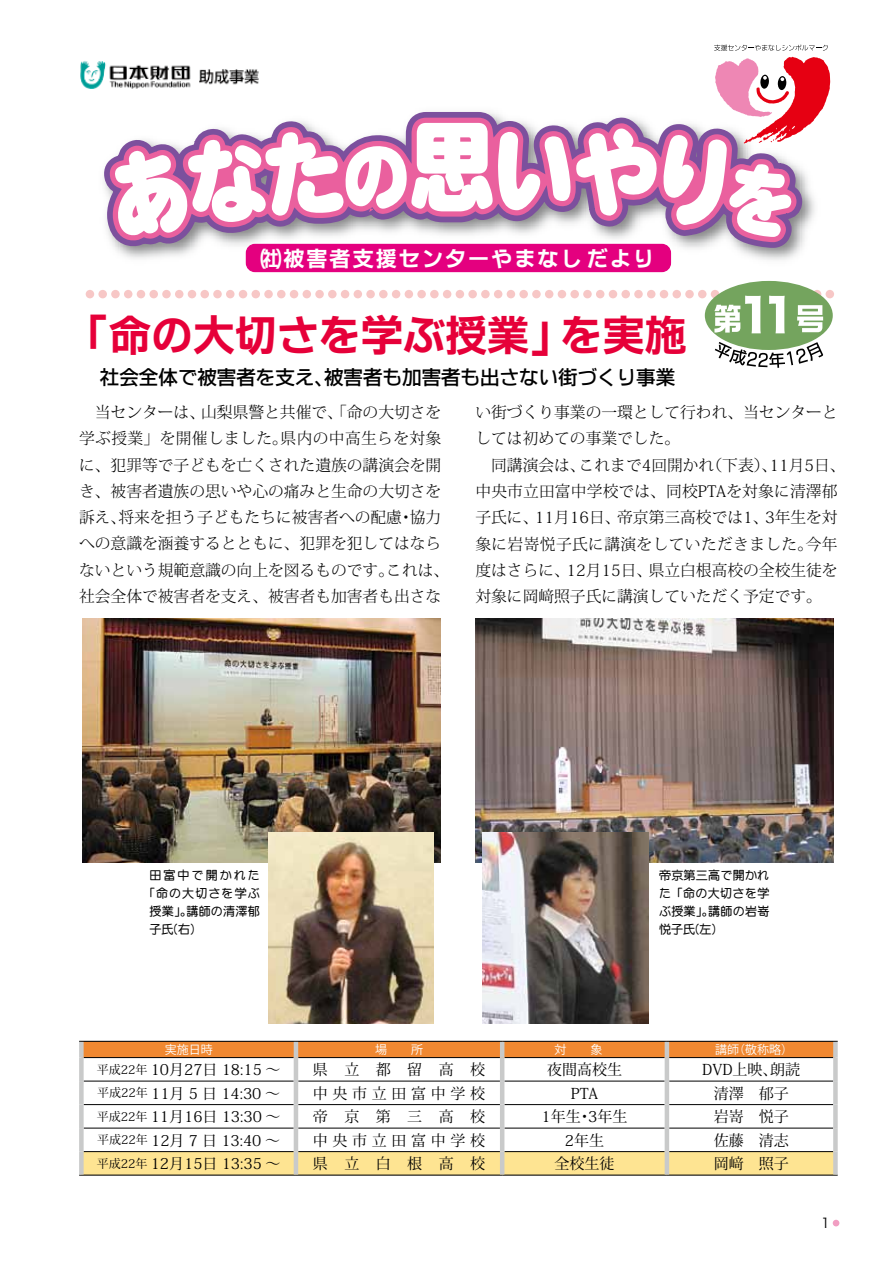
<style>
.page{position:relative;width:893px;height:1263px;background:#fff}
.page>*{position:absolute;margin:0;border:0;box-sizing:border-box;transform-origin:0 0}
.t1{font:42px "FGP Kaku Gothic Ca U";color:#e60039}
.t2{font:21px "FGP Kaku Gothic Ca U";letter-spacing:.1em;color:#fff}
.t3{font:19.5px "FGP Kaku Gothic Ca B";color:#000}
.t4{font:300 15.75px/26.2px "Koz Min Pro";color:#000}
.t5{font:15px "Koz Min Pro";color:#000}
.t6{font:15px "Koz Min Pro";letter-spacing:.31em;color:#000}
.t7{font:13.5px "Hira Kaku Pro W3";color:#000}
.t8{font:12px/18px "FGP Maru Gothic Ca M";letter-spacing:.025em;color:#000;text-align:justify}
.t9{font:12px "Koz Go Pro";color:#fff}
.t10{font:12px "FGP Maru Gothic Ca M";letter-spacing:.09em;color:#000}
.t11{font:12px "FGP Maru Gothic Ca M";letter-spacing:.17em;color:#000}
.s1{font-size:12px}
</style>
<div class="page">
<svg style="left:806px;top:1042px;width:27px;height:15px"></svg>
<svg style="left:806px;top:1152px;width:27px;height:22px"></svg>
<hr style="left:667px;top:1041px;width:171px;height:1px;background:#000">
<hr style="left:667px;top:1174px;width:171px;height:2px;background:#000">
<hr style="left:669px;top:1057px;width:164px;height:1px;background:#000">
<hr style="left:669px;top:1081px;width:164px;height:1px;background:#000">
<hr style="left:669px;top:1104px;width:164px;height:1px;background:#000">
<hr style="left:669px;top:1128px;width:164px;height:1px;background:#000">
<hr style="left:669px;top:1151px;width:164px;height:1px;background:#000">
<div style="left:833px;top:1042px;width:5px;height:15px;background:#c9caca"></div>
<div style="left:833px;top:1057px;width:5px;height:24px;background:#c9caca"></div>
<div style="left:833px;top:1081px;width:5px;height:23px;background:#c9caca"></div>
<div style="left:833px;top:1104px;width:5px;height:24px;background:#c9caca"></div>
<div style="left:833px;top:1128px;width:5px;height:23px;background:#c9caca"></div>
<div style="left:833px;top:1151px;width:5px;height:23px;background:#c9caca"></div>
<img style="left:806px;top:618px;width:27px;height:244px">
<svg style="left:813px;top:290px;width:8px;height:8px"></svg>
<div style="left:826px;top:290px;width:8px;height:8px;background:#f7c7c6;border-radius:50%"></div>
<img style="left:79px;top:44px;width:727px;height:1132px">
<svg style="left:114px;top:123px;width:543px;height:113px"></svg>
<svg style="left:714px;top:45px;width:114px;height:6px"></svg>
<svg style="left:663px;top:57px;width:167px;height:180px"></svg>
<img style="left:79px;top:58px;width:181px;height:31px">
<div style="left:246px;top:244px;width:424px;height:28px;background:#e4007f;border-radius:9px"></div>
<div style="left:246px;top:244px;width:425px;height:28px;border:1px solid #e4007f;border-radius:9px"></div>
<div style="left:705px;top:281px;width:128px;height:69px;background:#74a45e;border-radius:50%"></div>
<svg style="left:715px;top:342px;width:108px;height:26px"></svg>
<svg style="left:714px;top:296px;width:47px;height:37px"></svg>
<svg style="left:769px;top:296px;width:16px;height:37px"></svg>
<svg style="left:797px;top:305px;width:26px;height:27px"></svg>
<svg style="left:833px;top:1220px;width:6px;height:6px"></svg>
<h2 class="t2" style="left:260px;top:248px;width:395px">㈳被害者支援センターやまなし だより</h2>
<h1 class="t1" style="left:67px;top:315px;width:621px">「命の大切さを学ぶ授業」を実施</h1>
<p class="t3" style="left:100px;top:367px;width:577px">社会全体で被害者を支え、被害者も加害者も出さない街づくり事業</p>
<p class="t4" style="left:79px;top:399px;width:372px">　当センターは、山梨県警と共催で、「命の大切さを学ぶ授業」を開催しました。県内の中高生らを対象に、犯罪等で子どもを亡くされた遺族の講演会を開き、被害者遺族の思いや心の痛みと生命の大切さを訴え、将来を担う子どもたちに被害者への配慮・協力への意識を涵養するとともに、犯罪を犯してはならないという規範意識の向上を図るものです。これは、社会全体で被害者を支え、被害者も加害者も出さな</p>
<p class="t4" style="left:475px;top:399px;width:372px">い街づくり事業の一環として行われ、当センターとしては初めての事業でした。<br>　同講演会は、これまで4回開かれ（下表）、11月5日、中央市立田富中学校では、同校PTAを対象に清澤郁子氏に、11月16日、帝京第三高校では1、3年生を対象に岩嵜悦子氏に講演をしていただきました。今年度はさらに、12月15日、県立白根高校の全校生徒を対象に岡﨑照子氏に講演していただく予定です。</p>
<p class="t11" style="left:150px;top:870px;width:112px">田富中で開かれた</p>
<p class="t10" style="left:144px;top:888px;width:118px">「命の大切さを学ぶ</p>
<p class="t8" style="left:150px;top:903px;width:112px">授業」。講師の清澤郁</p>
<p class="t8" style="left:150px;top:921px;width:46px">子氏(右)</p>
<p class="t8" style="left:659px;top:867px;width:112px">帝京第三高で開かれた「命の大切さを学ぶ授業」。講師の岩嵜悦子氏(左)</p>
<p class="t9" style="left:165px;top:1042px;width:49px">実施日時</p>
<p class="t9" style="left:375px;top:1042px;width:49px">場　　所</p>
<p class="t9" style="left:715px;top:1042px;width:79px">講師（敬称略）</p>
<p class="t5" style="left:97px;top:1059px;width:185px"><span class="s1">平成22年</span> 10月27日 18:15 〜</p>
<p class="t5" style="left:313px;top:1059px;width:174px">県立都留高校</p>
<p class="t5" style="left:547px;top:1059px;width:76px">夜間高校生</p>
<p class="t5" style="left:702px;top:1059px;width:99px">DVD上映、朗読</p>
<p class="t5" style="left:97px;top:1082px;width:185px"><span class="s1">平成22年</span> 11月 5 日 14:30 〜</p>
<p class="t6" style="left:313px;top:1082px;width:174px">中央市立田富中学校</p>
<p class="t5" style="left:571px;top:1082px;width:29px">PTA</p>
<p class="t5" style="left:714px;top:1082px;width:76px">清澤　郁子</p>
<p class="t5" style="left:97px;top:1106px;width:185px"><span class="s1">平成22年</span> 11月16日 13:30 〜</p>
<p class="t5" style="left:313px;top:1106px;width:174px">帝京第三高校</p>
<p class="t5" style="left:542px;top:1106px;width:87px">1年生・3年生</p>
<p class="t5" style="left:714px;top:1106px;width:76px">岩嵜　悦子</p>
<p class="t5" style="left:97px;top:1129px;width:185px"><span class="s1">平成22年</span> 12月 7 日 13:40 〜</p>
<p class="t6" style="left:313px;top:1129px;width:174px">中央市立田富中学校</p>
<p class="t5" style="left:565px;top:1129px;width:41px">2年生</p>
<p class="t5" style="left:714px;top:1129px;width:76px">佐藤　清志</p>
<p class="t5" style="left:97px;top:1153px;width:185px"><span class="s1">平成22年</span> 12月15日 13:35 〜</p>
<p class="t5" style="left:313px;top:1153px;width:174px">県立白根高校</p>
<p class="t5" style="left:555px;top:1153px;width:61px">全校生徒</p>
<p class="t5" style="left:714px;top:1153px;width:76px">岡﨑　照子</p>
<p class="t7" style="left:821px;top:1211px;width:10px">1</p>
</div>
